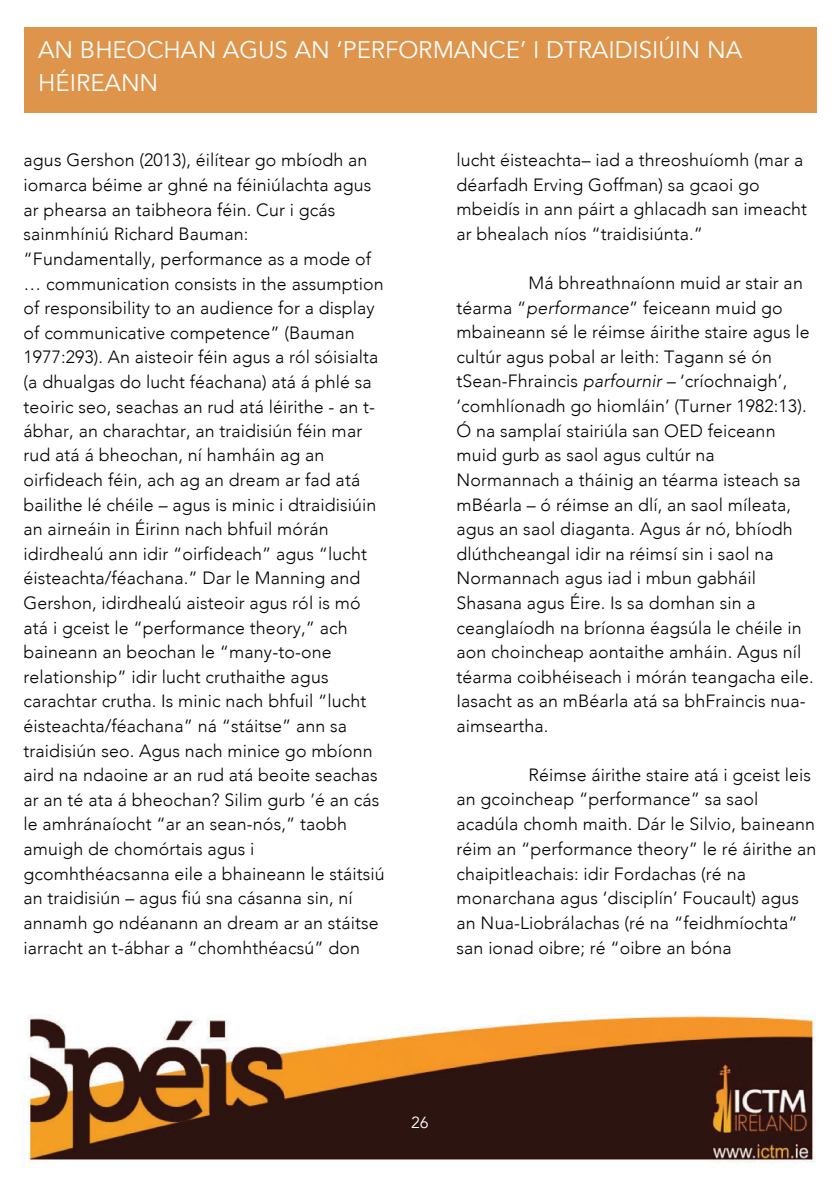
<style>
.page{position:relative;width:840px;height:1191px;background:#fff}
.page>*{position:absolute;margin:0;border:0;box-sizing:border-box;transform-origin:0 0}
.t1{font:24px/32.6px "Avenir";color:#fff}
.t2{font:300 17.8px/24.6px "Avenir";letter-spacing:.005em;color:#000}
.t3{font:16px "Avenir";color:#fff}
.s1{font-style:italic}
</style>
<div class="page">
<img style="left:24px;top:1015px;width:791px;height:148px">
<div style="left:24px;top:27px;width:792px;height:86px;background:#de944a"></div>
<p class="t1" style="left:38px;top:34px;width:705px">AN BHEOCHAN AGUS AN ‘PERFORMANCE’ I DTRAIDISIÚIN NA<br>HÉIREANN</p>
<p class="t2" style="left:24px;top:148px;width:362px">agus Gershon (2013), éilítear go mbíodh an iomarca béime ar ghné na féiniúlachta agus ar phearsa an taibheora féin. Cur i gcás sainmhíniú Richard Bauman: “Fundamentally, performance as a mode of … communication consists in the assumption of responsibility to an audience for a display of communicative competence” (Bauman 1977:293). An aisteoir féin agus a ról sóisialta (a dhualgas do lucht féachana) atá á phlé sa teoiric seo, seachas an rud atá léirithe - an t&shy;ábhar, an charachtar, an traidisiún féin mar rud atá á bheochan, ní hamháin ag an oirfideach féin, ach ag an dream ar fad atá bailithe lé chéile – agus is minic i dtraidisiúin an airneáin in Éirinn nach bhfuil mórán idirdhealú ann idir “oirfideach” agus “lucht éisteachta/féachana.” Dar le Manning and Gershon, idirdhealú aisteoir agus ról is mó atá i gceist le “performance theory,” ach baineann an beochan le “many-to-one relationship” idir lucht cruthaithe agus carachtar crutha. Is minic nach bhfuil “lucht éisteachta/féachana” ná “stáitse” ann sa traidisiún seo. Agus nach minice go mbíonn aird na ndaoine ar an rud atá beoite seachas ar an té ata á bheochan? Silim gurb ’é an cás le amhránaíocht “ar an sean-nós,” taobh amuigh de chomórtais agus i gcomhthéacsanna eile a bhaineann le stáitsiú an traidisiún – agus fiú sna cásanna sin, ní annamh go ndéanann an dream ar an stáitse iarracht an t-ábhar a “chomhthéacsú” don</p>
<p class="t2" style="left:456px;top:148px;width:352px">lucht éisteachta– iad a threoshuíomh (mar a déarfadh Erving Goffman) sa gcaoi go mbeidís in ann páirt a ghlacadh san imeacht ar bhealach níos “traidisiúnta.”</p>
<p class="t2" style="left:456px;top:271px;width:358px;text-indent:72px">Má bhreathnaíonn muid ar stair an téarma “<span class="s1">performance</span>” feiceann muid go mbaineann sé le réimse áirithe staire agus le cultúr agus pobal ar leith: Tagann sé ón tSean-Fhraincis <span class="s1">parfournir –</span> ‘críochnaigh’, ‘comhlíonadh go hiomláin’ (Turner 1982:13).<br>Ó na samplaí stairiúla san OED feiceann muid gurb as saol agus cultúr na Normannach a tháinig an téarma isteach sa mBéarla – ó réimse an dlí, an saol míleata, agus an saol diaganta. Agus ár nó, bhíodh dlúthcheangal idir na réimsí sin i saol na Normannach agus iad i mbun gabháil Shasana agus Éire. Is sa domhan sin a ceanglaíodh na bríonna éagsúla le chéile in aon choincheap aontaithe amháin. Agus níl téarma coibhéiseach i mórán teangacha eile.<br>Iasacht as an mBéarla atá sa bhFraincis nua&shy;aimseartha.</p>
<p class="t2" style="left:456px;top:762px;width:361px;text-indent:72px">Réimse áirithe staire atá i gceist leis an gcoincheap “performance” sa saol acadúla chomh maith. Dár le Silvio, baineann réim an “performance theory” le ré áirithe an chaipitleachais: idir Fordachas (ré na monarchana agus ‘disciplín’ Foucault) agus an Nua-Liobrálachas (ré na “feidhmíochta” san ionad oibre; ré “oibre an bóna</p>
<p class="t3" style="left:411px;top:1112px;width:19px">26</p>
</div>
